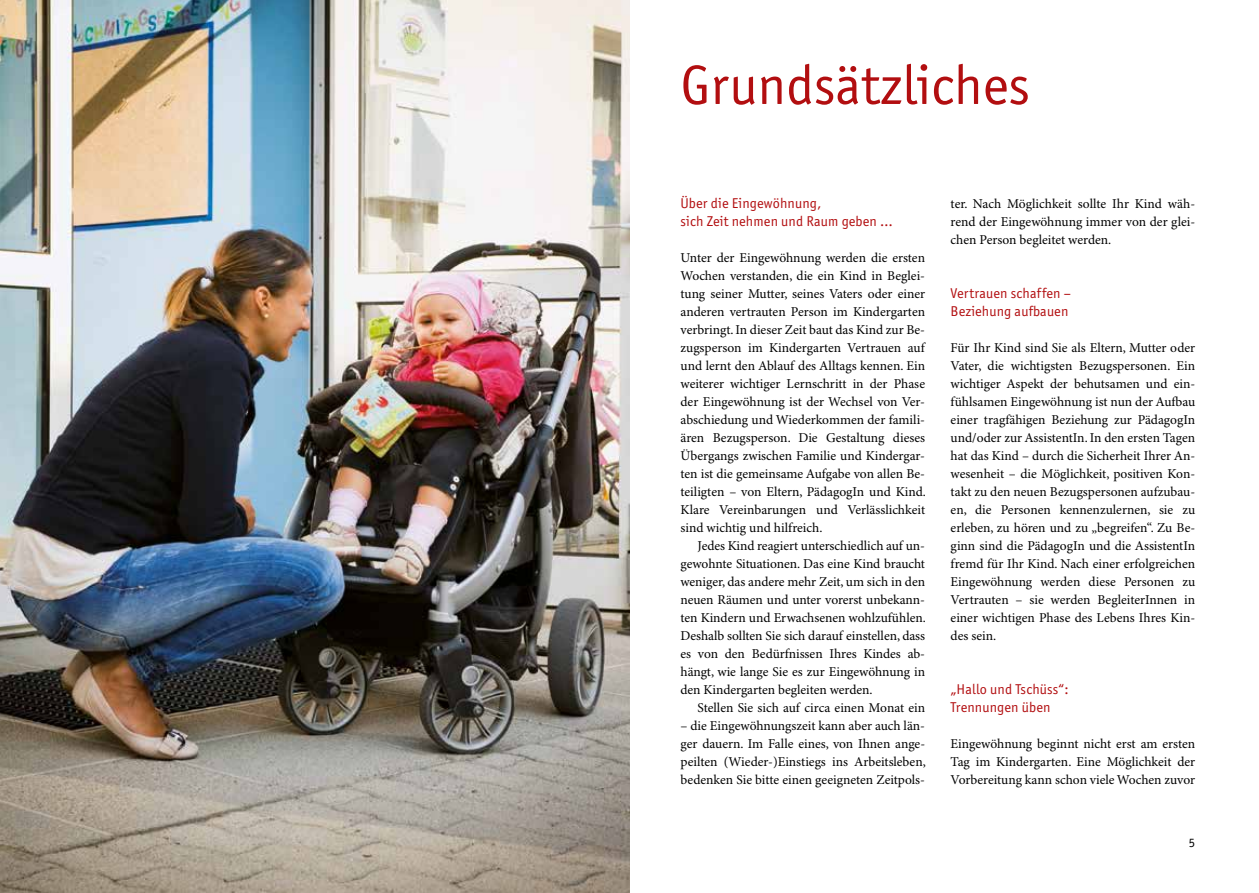
<style>
.page{position:relative;width:1259px;height:893px;background:#fff}
.page>*{position:absolute;margin:0;border:0;box-sizing:border-box;transform-origin:0 0}
.t1{font:55.5px "Officina Sans ITC Std";color:#b20e10}
.t2{font:14.25px/18px "Officina Sans ITC Std";letter-spacing:.01em;color:#b20e10}
.t3{font:13.5px/18px "Minion Pro";color:#000;text-align:justify}
.t4{font:12.75px "Officina Sans ITC Std";color:#000}
</style>
<div class="page">
<img style="left:0;top:0;width:629px;height:893px">
<h1 class="t1" style="left:680px;top:53px;width:351px">Grundsätzliches</h1>
<p class="t2" style="left:680px;top:194px;width:214px">Über die Eingewöhnung,<br>sich Zeit nehmen und Raum geben …</p>
<p class="t3" style="left:680px;top:249px;width:247px">Unter der Eingewöhnung werden die ersten Wochen verstanden, die ein Kind in Beglei&shy;tung seiner Mutter, seines Vaters oder einer anderen vertrauten Person im Kindergarten verbringt. In dieser Zeit baut das Kind zur Be&shy;zugsperson im Kindergarten Vertrauen auf und lernt den Ablauf des Alltags kennen. Ein weiterer wichtiger Lernschritt in der Phase der Eingewöhnung ist der Wechsel von Ver&shy;abschiedung und Wiederkommen der famili&shy;ären Bezugsperson. Die Gestaltung dieses Übergangs zwischen Familie und Kindergar&shy;ten ist die gemeinsame Aufgabe von allen Be&shy;teiligten – von Eltern, PädagogIn und Kind.<br>Klare Vereinbarungen und Verlässlichkeit sind wichtig und hilfreich.</p>
<p class="t3" style="left:680px;top:537px;width:247px;text-indent:17px">Jedes Kind reagiert unterschiedlich auf un&shy;gewohnte Situationen. Das eine Kind braucht weniger, das andere mehr Zeit, um sich in den neuen Räumen und unter vorerst unbekann&shy;ten Kindern und Erwachsenen wohlzufühlen.<br>Deshalb sollten Sie sich darauf einstellen, dass es von den Bedürfnissen Ihres Kindes ab&shy;hängt, wie lange Sie es zur Eingewöhnung in den Kindergarten begleiten werden.</p>
<p class="t3" style="left:697px;top:699px;width:229px">Stellen Sie sich auf circa einen Monat ein</p>
<p class="t3" style="left:680px;top:717px;width:247px">– die Eingewöhnungszeit kann aber auch län&shy;ger dauern. Im Falle eines, von Ihnen ange&shy;peilten (Wieder-)Einstiegs ins Arbeitsleben, bedenken Sie bitte einen geeigneten Zeitpols-</p>
<p class="t3" style="left:950px;top:195px;width:246px">ter. Nach Möglichkeit sollte Ihr Kind wäh&shy;rend der Eingewöhnung immer von der glei&shy;chen Person begleitet werden.</p>
<p class="t2" style="left:950px;top:284px;width:122px">Vertrauen schaffen –<br>Beziehung aufbauen</p>
<p class="t3" style="left:950px;top:339px;width:246px">Für Ihr Kind sind Sie als Eltern, Mutter oder Vater, die wichtigsten Bezugspersonen. Ein wichtiger Aspekt der behutsamen und ein&shy;fühlsamen Eingewöhnung ist nun der Aufbau einer tragfähigen Beziehung zur PädagogIn und/oder zur AssistentIn. In den ersten Tagen hat das Kind – durch die Sicherheit Ihrer An&shy;wesenheit – die Möglichkeit, positiven Kon&shy;takt zu den neuen Bezugspersonen aufzubau&shy;en, die Personen kennenzulernen, sie zu erleben, zu hören und zu „begreifen“. Zu Be&shy;ginn sind die PädagogIn und die AssistentIn fremd für Ihr Kind. Nach einer erfolgreichen Eingewöhnung werden diese Personen zu Vertrauten – sie werden BegleiterInnen in einer wichtigen Phase des Lebens Ihres Kin&shy;des sein.</p>
<p class="t2" style="left:950px;top:680px;width:120px">„Hallo und Tschüss“:<br>Trennungen üben</p>
<p class="t3" style="left:950px;top:735px;width:246px">Eingewöhnung beginnt nicht erst am ersten Tag im Kindergarten. Eine Möglichkeit der Vorbereitung kann schon viele Wochen zuvor</p>
<p class="t4" style="left:1188px;top:835px;width:8px">5</p>
</div>
